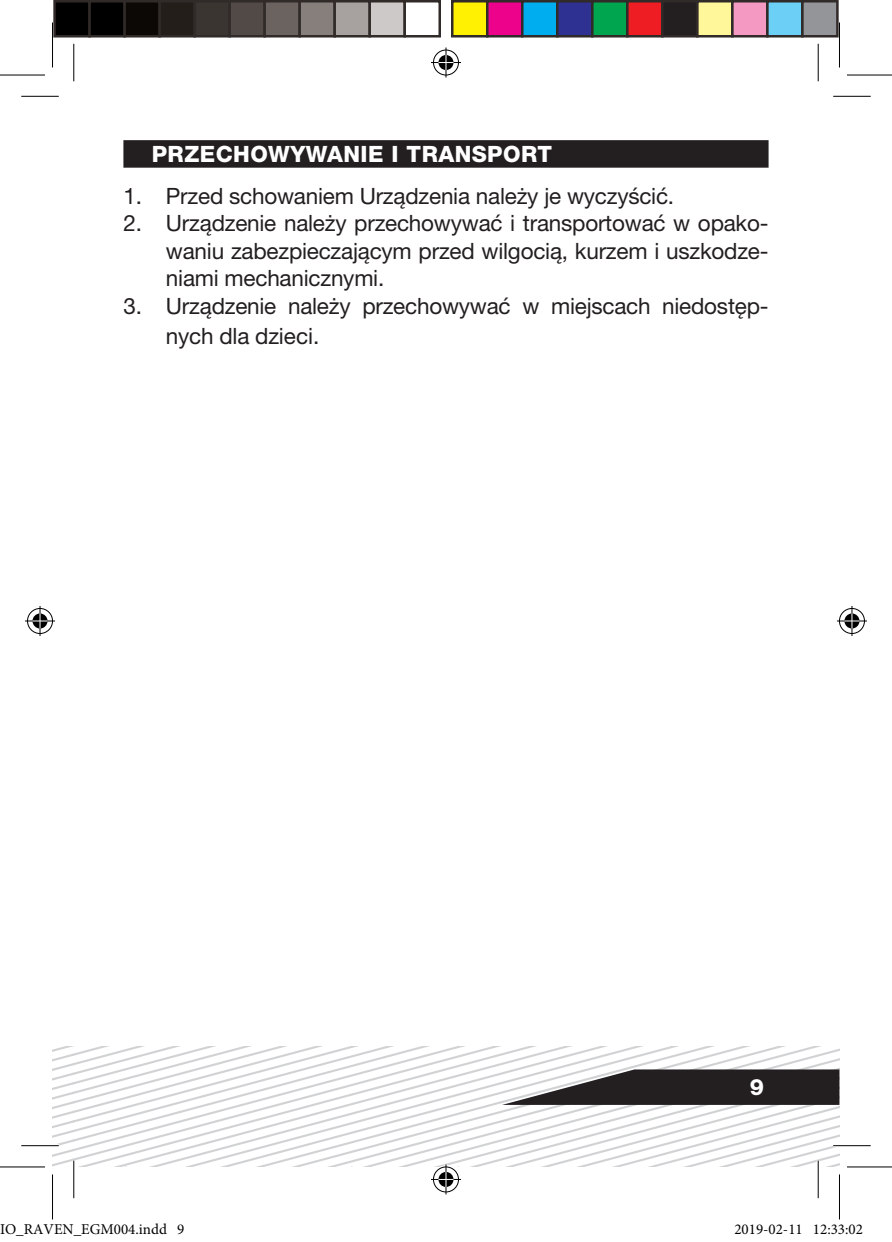
<style>
.page{position:relative;width:892px;height:1242px;background:#fff}
.page>*{position:absolute;margin:0;border:0;box-sizing:border-box;transform-origin:0 0}
.t1{font:22.5px/27.5px "Helvetica Neue LT Pro";letter-spacing:-.01em;color:#231f20;text-align:justify}
.t2{font:800 22.5px "Helvetica Neue LT Pro";letter-spacing:.02em;color:#fff}
.t3{font:15px "Minion Pro";color:#000}
</style>
<div class="page">
<div style="left:123px;top:140px;width:645px;height:28px;background:#231f20"></div>
<hr style="left:21px;top:96px;width:38px;height:1px;background:#000">
<hr style="left:833px;top:96px;width:37px;height:1px;background:#000">
<hr style="left:833px;top:1145px;width:37px;height:1px;background:#000">
<hr style="left:73px;top:44px;width:1px;height:37px;background:#000">
<hr style="left:817px;top:44px;width:1px;height:37px;background:#000">
<svg style="left:0;top:74px;width:45px;height:1px"></svg>
<svg style="left:847px;top:74px;width:45px;height:1px"></svg>
<hr style="left:0;top:75px;width:45px;height:1px;background:#000">
<hr style="left:847px;top:75px;width:45px;height:1px;background:#000">
<hr style="left:847px;top:1166px;width:45px;height:1px;background:#000">
<hr style="left:52px;top:22px;width:1px;height:45px;background:#000">
<hr style="left:839px;top:22px;width:1px;height:45px;background:#000">
<div style="left:432px;top:48px;width:28px;height:29px;border:3px solid #fff;border-radius:50%"></div>
<hr style="left:431px;top:61px;width:30px;height:3px;background:#fff">
<hr style="left:444px;top:47px;width:3px;height:30px;background:#fff">
<div style="left:437px;top:53px;width:18px;height:19px;border:3px solid #fff;border-radius:50%"></div>
<div style="left:433px;top:50px;width:26px;height:25px;border:1px solid #000;border-radius:50%"></div>
<hr style="left:431px;top:62px;width:30px;height:1px;background:#000">
<hr style="left:445px;top:47px;width:1px;height:30px;background:#000">
<svg style="left:438px;top:55px;width:15px;height:15px"></svg>
<div style="left:26px;top:607px;width:28px;height:28px;border:3px solid #fff;border-radius:50%"></div>
<hr style="left:25px;top:619px;width:30px;height:3px;background:#fff">
<svg style="left:38px;top:606px;width:4px;height:30px"></svg>
<div style="left:31px;top:612px;width:18px;height:18px;border:3px solid #fff;border-radius:50%"></div>
<div style="left:27px;top:608px;width:26px;height:25px;border:1px solid #000;border-radius:50%"></div>
<hr style="left:25px;top:620px;width:30px;height:1px;background:#000">
<hr style="left:40px;top:606px;width:1px;height:30px;background:#000">
<svg style="left:33px;top:613px;width:15px;height:15px"></svg>
<div style="left:838px;top:607px;width:28px;height:28px;border:3px solid #fff;border-radius:50%"></div>
<hr style="left:837px;top:619px;width:30px;height:3px;background:#fff">
<hr style="left:850px;top:606px;width:3px;height:30px;background:#fff">
<div style="left:843px;top:612px;width:18px;height:18px;border:3px solid #fff;border-radius:50%"></div>
<div style="left:839px;top:608px;width:25px;height:25px;border:1px solid #000;border-radius:50%"></div>
<hr style="left:837px;top:620px;width:30px;height:1px;background:#000">
<hr style="left:851px;top:606px;width:1px;height:30px;background:#000">
<svg style="left:844px;top:613px;width:15px;height:15px"></svg>
<div style="left:55px;top:1px;width:35px;height:35px;background:#000"></div>
<div style="left:53px;top:0;width:38px;height:37px;border:2px solid #302a28"></div>
<div style="left:90px;top:1px;width:35px;height:35px;background:#000"></div>
<div style="left:88px;top:0;width:38px;height:37px;border:2px solid #302a28"></div>
<div style="left:125px;top:1px;width:35px;height:35px;background:#0c0806"></div>
<div style="left:123px;top:0;width:38px;height:37px;border:2px solid #302a28"></div>
<div style="left:160px;top:1px;width:35px;height:35px;background:#241e1b"></div>
<div style="left:158px;top:0;width:38px;height:37px;border:2px solid #302a28"></div>
<div style="left:195px;top:1px;width:35px;height:35px;background:#3b3532"></div>
<div style="left:193px;top:0;width:38px;height:37px;border:2px solid #302a28"></div>
<div style="left:230px;top:1px;width:35px;height:35px;background:#524a47"></div>
<div style="left:228px;top:0;width:38px;height:37px;border:2px solid #302a28"></div>
<div style="left:265px;top:1px;width:35px;height:35px;background:#6b6360"></div>
<div style="left:263px;top:0;width:38px;height:37px;border:2px solid #302a28"></div>
<div style="left:300px;top:1px;width:35px;height:35px;background:#867f7c"></div>
<div style="left:298px;top:0;width:38px;height:37px;border:2px solid #302a28"></div>
<div style="left:335px;top:1px;width:35px;height:35px;background:#a7a2a0"></div>
<div style="left:333px;top:0;width:38px;height:37px;border:2px solid #302a28"></div>
<div style="left:370px;top:1px;width:35px;height:35px;background:#cdc9c8"></div>
<div style="left:368px;top:0;width:38px;height:37px;border:2px solid #302a28"></div>
<div style="left:403px;top:0;width:38px;height:37px;border:2px solid #302a28"></div>
<div style="left:452px;top:1px;width:35px;height:35px;background:#fff101"></div>
<div style="left:451px;top:0;width:37px;height:37px;border:2px solid #302a28"></div>
<div style="left:487px;top:1px;width:35px;height:35px;background:#ed028c"></div>
<div style="left:486px;top:0;width:37px;height:37px;border:2px solid #302a28"></div>
<div style="left:522px;top:1px;width:35px;height:35px;background:#00aeef"></div>
<div style="left:521px;top:0;width:37px;height:37px;border:2px solid #302a28"></div>
<div style="left:557px;top:1px;width:35px;height:35px;background:#2e3092"></div>
<div style="left:556px;top:0;width:37px;height:37px;border:2px solid #302a28"></div>
<div style="left:592px;top:1px;width:35px;height:35px;background:#00a54f"></div>
<div style="left:591px;top:0;width:37px;height:37px;border:2px solid #302a28"></div>
<div style="left:627px;top:1px;width:35px;height:35px;background:#ee1d23"></div>
<div style="left:626px;top:0;width:37px;height:37px;border:2px solid #302a28"></div>
<div style="left:662px;top:1px;width:35px;height:35px;background:#231f20"></div>
<div style="left:661px;top:0;width:37px;height:37px;border:2px solid #302a28"></div>
<div style="left:697px;top:1px;width:35px;height:35px;background:#fff79a"></div>
<div style="left:696px;top:0;width:37px;height:37px;border:2px solid #302a28"></div>
<div style="left:732px;top:1px;width:35px;height:35px;background:#f499c2"></div>
<div style="left:731px;top:0;width:37px;height:37px;border:2px solid #302a28"></div>
<div style="left:767px;top:1px;width:35px;height:35px;background:#6bcff6"></div>
<div style="left:766px;top:0;width:37px;height:37px;border:2px solid #302a28"></div>
<div style="left:802px;top:1px;width:35px;height:35px;background:#939598"></div>
<div style="left:801px;top:0;width:37px;height:37px;border:2px solid #302a28"></div>
<svg style="left:0;top:1046px;width:848px;height:174px"></svg>
<div style="left:848px;top:1224px;width:7px;height:11px;border:1px solid #fff;border-radius:50%"></div>
<div style="left:850px;top:1224px;width:4px;height:10px;border:1px solid #fff;border-radius:50%"></div>
<p class="t2" style="left:152px;top:141px;width:402px">PRZECHOWYWANIE I TRANSPORT</p>
<p class="t1" style="left:123px;top:181px;width:552px">1. Przed schowaniem Urządzenia należy je wyczyścić.</p>
<p class="t1" style="left:166px;top:209px;width:604px;text-indent:-43px">2. Urządzenie należy przechowywać i transportować w opako&shy;waniu zabezpieczającym przed wilgocią, kurzem i uszkodze&shy;niami mechanicznymi.</p>
<p class="t1" style="left:166px;top:290px;width:604px;line-height:30px;text-indent:-43px">3. Urządzenie należy przechowywać w miejscach niedostęp&shy;nych dla dzieci.</p>
<p class="t2" style="left:750px;top:1073px;width:16px">9</p>
<p class="t3" style="left:0;top:1219px;width:186px">IO_RAVEN_EGM004.indd 9</p>
<p class="t3" style="left:734px;top:1219px;width:130px">2019-02-11 12:33:02</p>
</div>
